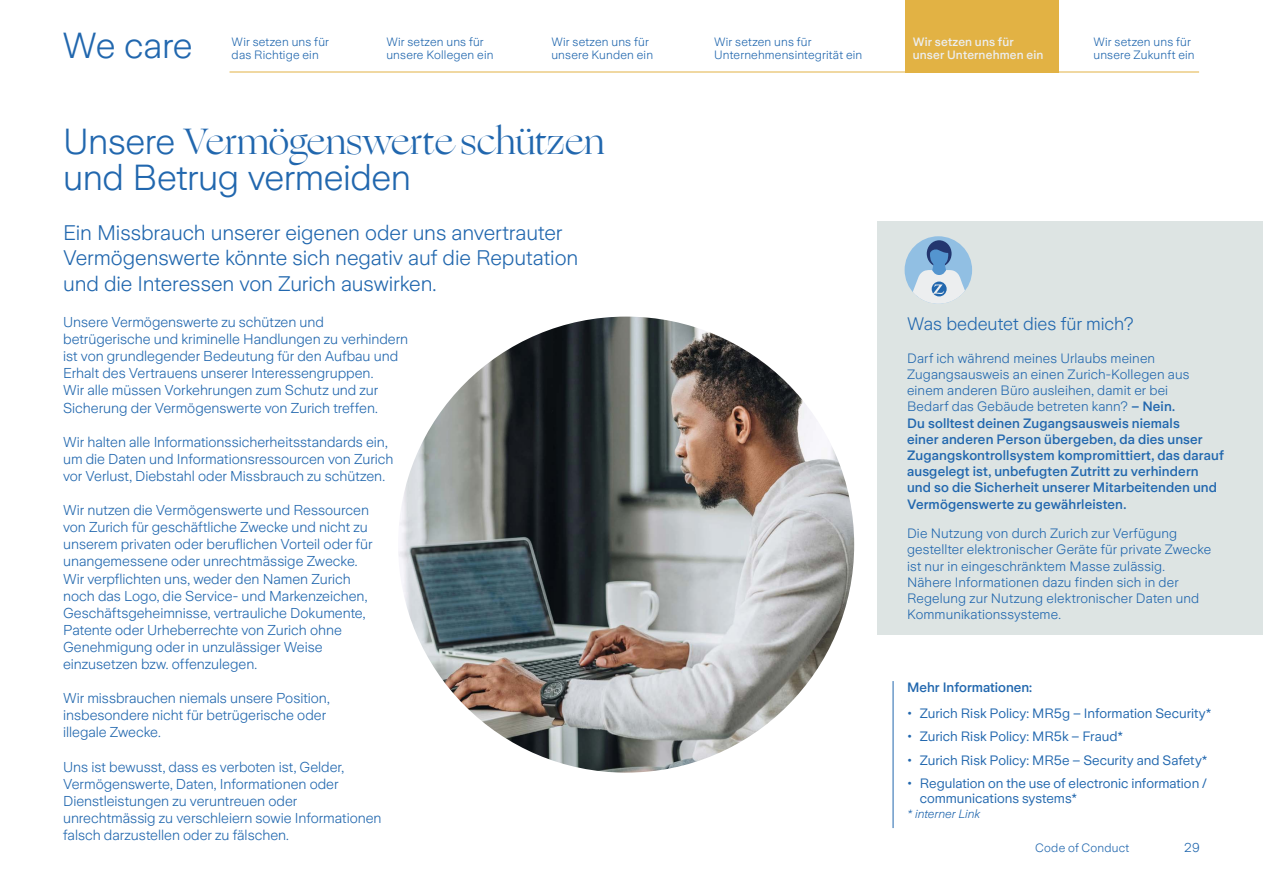
<style>
.page{position:relative;width:1263px;height:893px;background:#fff}
.page>*{position:absolute;margin:0;border:0;box-sizing:border-box;transform-origin:0 0}
.t1{font:36px "Ogg";letter-spacing:-.005em;color:#2167ae}
.t2{font:300 36px "Zurich Sans";letter-spacing:-.015em;color:#2167ae}
.t3{font:300 21px/25.2px "Zurich Sans";letter-spacing:-.005em;color:#2167ae}
.t4{font:300 18px "Zurich Sans";letter-spacing:-.005em;color:#2167ae}
.t5{font:300 14.25px/17.1px "Zurich Sans";letter-spacing:-.005em;color:#2167ae}
.t6{font:500 13.5px/16.2px "Zurich Sans";letter-spacing:.01em;color:#2167ae}
.t7{font:300 13.5px/16.2px "Zurich Sans";letter-spacing:.01em;color:#2167ae}
.t8{font:13.5px/15px "Zurich Sans";letter-spacing:-.005em;color:#2167ae}
.t9{font:300 12.75px "Zurich Sans";color:#2167ae}
.t10{font:300 12px/13.2px "Zurich Sans";letter-spacing:.015em;color:#2167ae}
.t11{font:500 12px/13.2px "Zurich Sans";letter-spacing:.015em;color:#eceeef}
.t12{font:12px "Zurich Sans Light Italic";color:#2167ae}
.s1{font-family:"Zurich Sans";font-weight:300}
.s2{font-weight:300}
</style>
<div class="page">
<div style="left:905px;top:0;width:153px;height:72px;background:#e2b244"></div>
<hr style="left:230px;top:72px;width:969px;height:1px;background:#e2b244">
<div style="left:878px;top:221px;width:385px;height:414px;background:#dde4e3"></div>
<div style="left:904px;top:236px;width:68px;height:68px;background:#91bfe3;border-radius:50%"></div>
<div style="left:927px;top:240px;width:24px;height:27px;background:#23366f;border-radius:50%"></div>
<svg style="left:913px;top:248px;width:52px;height:56px"></svg>
<img style="left:398px;top:317px;width:456px;height:456px;border-radius:228px">
<hr style="left:893px;top:681px;width:1px;height:147px;background:#2167ae">
<h1 class="t2" style="left:63px;top:26px;width:132px">We care</h1>
<p class="t10" style="left:232px;top:36px;width:99px">Wir setzen uns für das Richtige ein</p>
<p class="t10" style="left:551px;top:35px;width:103px">Wir setzen uns für unsere Kunden ein</p>
<p class="t11" style="left:913px;top:35px;width:132px">Wir setzen uns für unser Unternehmen ein</p>
<p class="t10" style="left:386px;top:35px;width:109px">Wir setzen uns für unsere Kollegen ein</p>
<p class="t10" style="left:1093px;top:35px;width:103px">Wir setzen uns für unsere Zukunft ein</p>
<p class="t10" style="left:714px;top:35px;width:150px">Wir setzen uns für<br>Unternehmensintegrität ein</p>
<h1 class="t1" style="left:63px;top:118px;width:543px"><span class="s1">Unsere</span> Vermögenswerte schützen</h1>
<h1 class="t2" style="left:63px;top:158px;width:349px">und Betrug vermeiden</h1>
<h2 class="t3" style="left:63px;top:221px;width:517px">Ein Missbrauch unserer eigenen oder uns anvertrauter<br>Vermögenswerte könnte sich negativ auf die Reputation und die Interessen von Zurich auswirken.</h2>
<p class="t5" style="left:63px;top:314px;width:347px">Unsere Vermögenswerte zu schützen und betrügerische und kriminelle Handlungen zu verhindern ist von grundlegender Bedeutung für den Aufbau und Erhalt des Vertrauens unserer Interessengruppen.<br>Wir alle müssen Vorkehrungen zum Schutz und zur Sicherung der Vermögenswerte von Zurich treffen.</p>
<p class="t5" style="left:63px;top:433px;width:332px">Wir halten alle Informationssicherheitsstandards ein, um die Daten und Informationsressourcen von Zurich vor Verlust, Diebstahl oder Missbrauch zu schützen.</p>
<p class="t5" style="left:63px;top:502px;width:311px">Wir nutzen die Vermögenswerte und Ressourcen von Zurich für geschäftliche Zwecke und nicht zu unserem privaten oder beruflichen Vorteil oder für unangemessene oder unrechtmässige Zwecke.<br>Wir verpflichten uns, weder den Namen Zurich noch das Logo, die Service- und Markenzeichen, Geschäftsgeheimnisse, vertrauliche Dokumente, Patente oder Urheberrechte von Zurich ohne Genehmigung oder in unzulässiger Weise einzusetzen bzw. offenzulegen.</p>
<p class="t5" style="left:63px;top:690px;width:268px">Wir missbrauchen niemals unsere Position, insbesondere nicht für betrügerische oder illegale Zwecke.</p>
<p class="t5" style="left:63px;top:758px;width:320px">Uns ist bewusst, dass es verboten ist, Gelder, Vermögenswerte, Daten, Informationen oder Dienstleistungen zu veruntreuen oder unrechtmässig zu verschleiern sowie Informationen falsch darzustellen oder zu fälschen.</p>
<p class="t4" style="left:907px;top:314px;width:228px">Was bedeutet dies für mich?</p>
<p class="t6" style="left:907px;top:350px;width:318px"><span class="s2">Darf ich während meines Urlaubs meinen Zugangsausweis an einen Zurich-Kollegen aus einem anderen Büro ausleihen, damit er bei<br>Bedarf das Gebäude betreten kann?</span> – Nein.<br>Du solltest deinen Zugangsausweis niemals<br>einer anderen Person übergeben, da dies unser Zugangskontrollsystem kompromittiert, das darauf ausgelegt ist, unbefugten Zutritt zu verhindern und so die Sicherheit unserer Mitarbeitenden und Vermögenswerte zu gewährleisten.</p>
<p class="t7" style="left:907px;top:526px;width:306px">Die Nutzung von durch Zurich zur Verfügung gestellter elektronischer Geräte für private Zwecke ist nur in eingeschränktem Masse zulässig.<br>Nähere Informationen dazu finden sich in der Regelung zur Nutzung elektronischer Daten und Kommunikationssysteme.</p>
<p class="t6" style="left:907px;top:680px;width:127px">Mehr Informationen:</p>
<p class="t8" style="left:907px;top:706px;width:306px">• Zurich Risk Policy: MR5g – Information Security*</p>
<p class="t8" style="left:907px;top:729px;width:218px">• Zurich Risk Policy: MR5k – Fraud*</p>
<p class="t8" style="left:907px;top:753px;width:302px">• Zurich Risk Policy: MR5e – Security and Safety*</p>
<p class="t8" style="left:920px;top:776px;width:289px;text-indent:-13px">• Regulation on the use of electronic information / communications systems*</p>
<p class="t12" style="left:907px;top:807px;width:75px">* interner Link</p>
<p class="t10" style="left:1035px;top:842px;width:95px">Code of Conduct</p>
<p class="t9" style="left:1184px;top:841px;width:17px">29</p>
</div>
